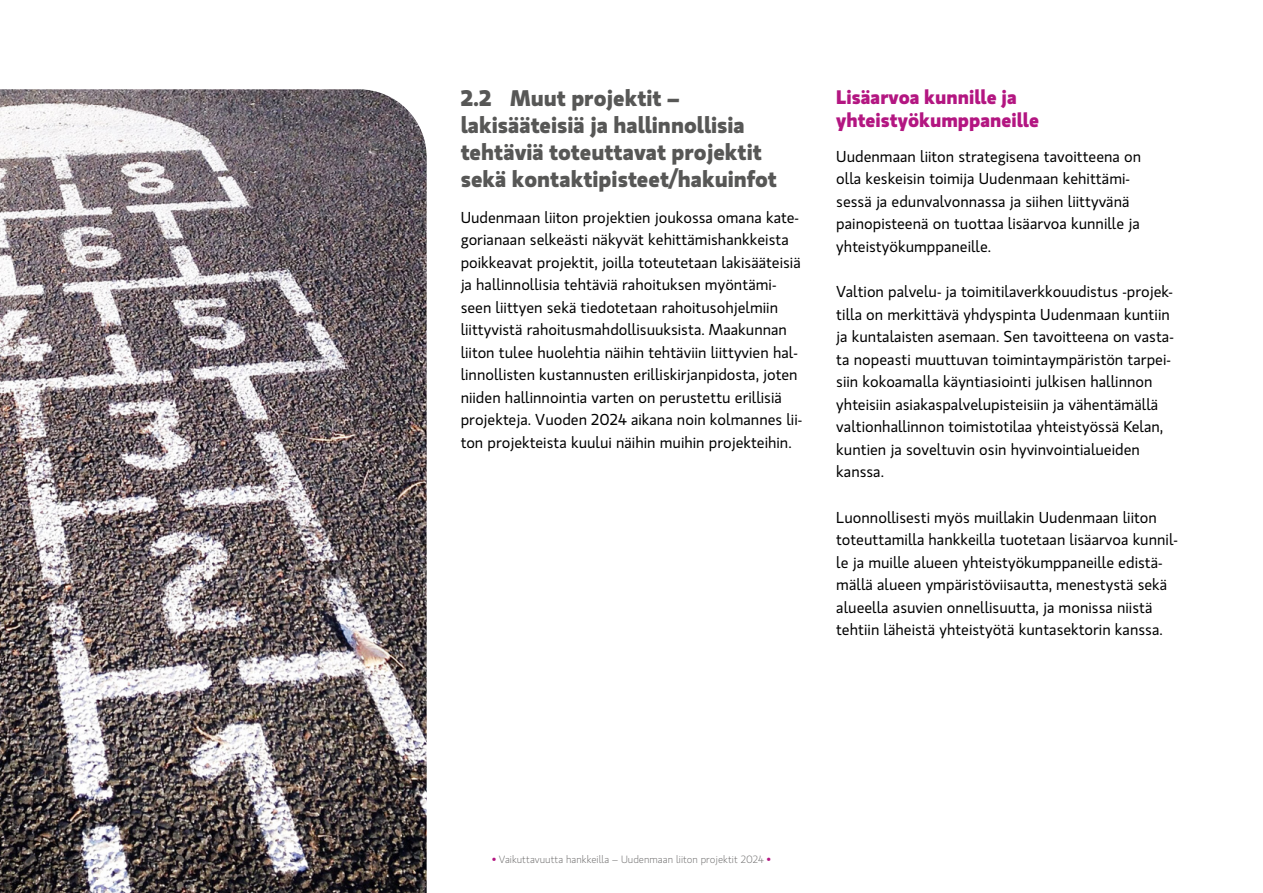
<style>
.page{position:relative;width:1263px;height:893px;background:#fff}
.page>*{position:absolute;margin:0;border:0;box-sizing:border-box;transform-origin:0 0}
.Väliotsikko_H2{font:700 22.5px/27px "Gloriola Std";color:#575756}
.Väliotsikko_H3{font:700 19.5px/22.5px "Gloriola Std";color:#b31681}
.Leipäteksti{font:15.75px/22.5px "Gloriola Std";color:#000}
.t1{font:300 10.5px "Gloriola Std";color:#706f6f}
.s1{color:#b31681}
</style>
<div class="page">
<img style="left:0;top:89px;width:427px;height:804px">
<h2 class="Väliotsikko_H2" style="left:461px;top:84px;width:318px">2.2 Muut projektit – lakisääteisiä ja hallinnollisia tehtäviä toteuttavat projektit sekä kontaktipisteet/hakuinfot</h2>
<p class="Leipäteksti" style="left:461px;top:205px;width:343px">Uudenmaan liiton projektien joukossa omana kate&shy;gorianaan selkeästi näkyvät kehittämishankkeista poikkeavat projektit, joilla toteutetaan lakisääteisiä ja hallinnollisia tehtäviä rahoituksen myöntämi&shy;seen liittyen sekä tiedotetaan rahoitusohjelmiin liittyvistä rahoitusmahdollisuuksista. Maakunnan liiton tulee huolehtia näihin tehtäviin liittyvien hal&shy;linnollisten kustannusten erilliskirjanpidosta, joten niiden hallinnointia varten on perustettu erillisiä projekteja. Vuoden 2024 aikana noin kolmannes lii&shy;ton projekteista kuului näihin muihin projekteihin.</p>
<h3 class="Väliotsikko_H3" style="left:836px;top:85px;width:204px">Lisäarvoa kunnille ja yhteistyökumppaneille</h3>
<p class="Leipäteksti" style="left:836px;top:145px;width:306px">Uudenmaan liiton strategisena tavoitteena on olla keskeisin toimija Uudenmaan kehittämi&shy;sessä ja edunvalvonnassa ja siihen liittyvänä painopisteenä on tuottaa lisäarvoa kunnille ja yhteistyökumppaneille.</p>
<p class="Leipäteksti" style="left:836px;top:280px;width:339px">Valtion palvelu- ja toimitilaverkkouudistus -projek&shy;tilla on merkittävä yhdyspinta Uudenmaan kuntiin ja kuntalaisten asemaan. Sen tavoitteena on vasta&shy;ta nopeasti muuttuvan toimintaympäristön tarpei&shy;siin kokoamalla käyntiasiointi julkisen hallinnon yhteisiin asiakaspalvelupisteisiin ja vähentämällä valtionhallinnon toimistotilaa yhteistyössä Kelan, kuntien ja soveltuvin osin hyvinvointialueiden kanssa.</p>
<p class="Leipäteksti" style="left:836px;top:506px;width:343px">Luonnollisesti myös muillakin Uudenmaan liiton toteuttamilla hankkeilla tuotetaan lisäarvoa kunnil&shy;le ja muille alueen yhteistyökumppaneille edistä&shy;mällä alueen ympäristöviisautta, menestystä sekä alueella asuvien onnellisuutta, ja monissa niistä tehtiin läheistä yhteistyötä kuntasektorin kanssa.</p>
<p class="t1" style="left:492px;top:853px;width:280px"><span class="s1">•</span> Vaikuttavuutta hankkeilla – Uudenmaan liiton projektit 2024 <span class="s1">•</span></p>
</div>
